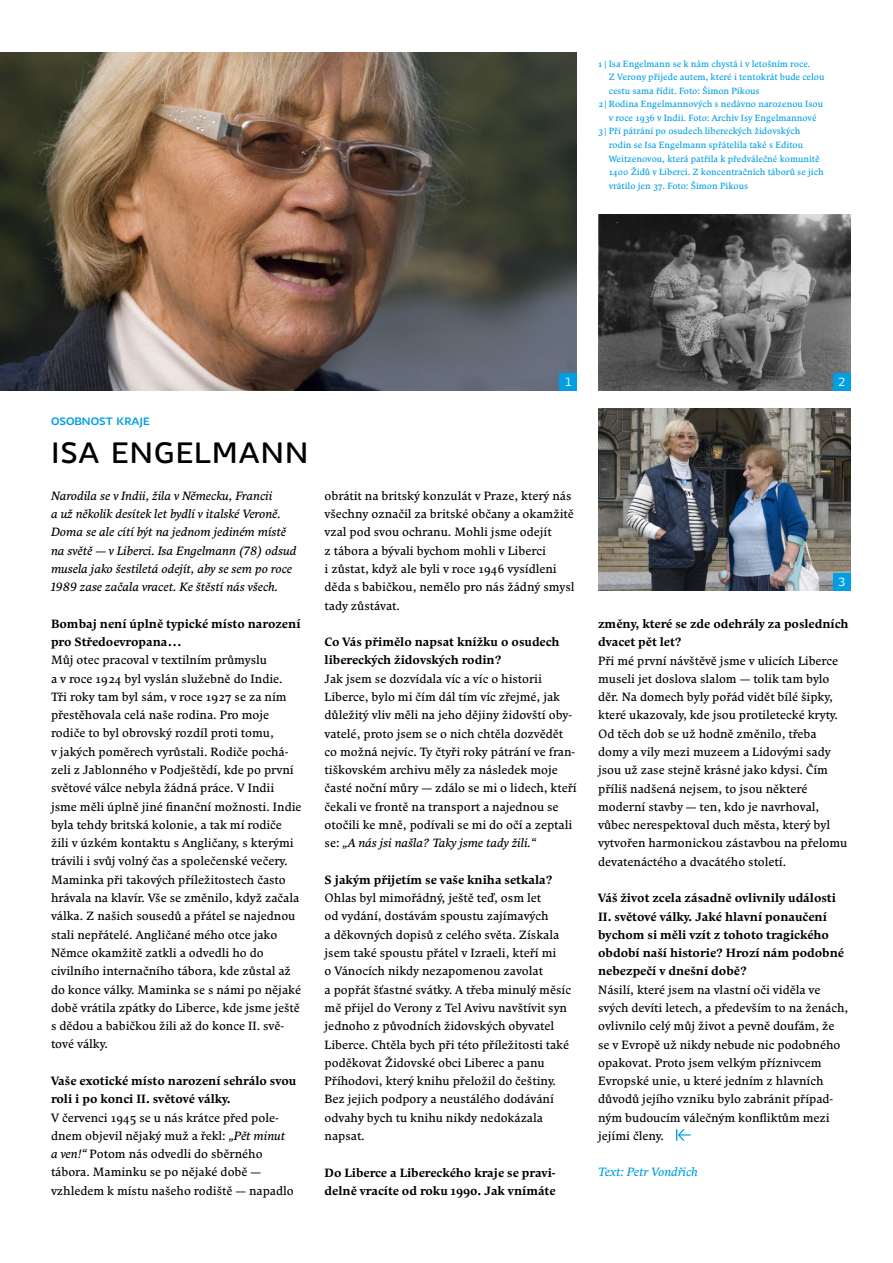
<style>
.page{position:relative;width:893px;height:1263px;background:#fff}
.page>*{position:absolute;margin:0;border:0;box-sizing:border-box;transform-origin:0 0}
.t1{font:500 30px "Knedle";letter-spacing:.04em;color:#000}
.t2{font:500 13.5px "Knedle";color:#009fe3}
.t3{font:12px/18.3px "Comenia Serif";color:#000}
.t4{font:700 12px/18.3px "Comenia Serif";color:#000}
.t5{font:italic 12px/18.3px "Comenia Serif";color:#000}
.t6{font:italic 12px "Comenia Serif";color:#009fe3}
.t7{font:12px "Knedle";color:#fff}
.t8{font:9px "Comenia Serif";color:#009fe3}
.s1{font-style:italic}
</style>
<div class="page">
<svg style="left:676px;top:1129px;width:15px;height:12px"></svg>
<img style="left:598px;top:408px;width:252px;height:183px">
<img style="left:598px;top:215px;width:252px;height:175px">
<img style="left:0;top:52px;width:577px;height:338px">
<div style="left:560px;top:373px;width:17px;height:17px;background:#009fe3"></div>
<div style="left:833px;top:373px;width:17px;height:17px;background:#009fe3"></div>
<div style="left:833px;top:574px;width:17px;height:17px;background:#009fe3"></div>
<p class="t8" style="left:598px;top:57px;width:214px">1 | Isa Engelmann se k nám chystá i v letošním roce.</p>
<p class="t8" style="left:609px;top:71px;width:217px">Z Verony přijede autem, které i tentokrát bude celou</p>
<p class="t8" style="left:609px;top:84px;width:152px">cestu sama řídit. Foto: Šimon Pikous</p>
<p class="t8" style="left:598px;top:98px;width:226px">2| Rodina Engelmannových s nedávno narozenou Isou</p>
<p class="t8" style="left:609px;top:111px;width:209px">v roce 1936 v Indii. Foto: Archiv Isy Engelmannové</p>
<p class="t8" style="left:598px;top:125px;width:204px">3| Při pátrání po osudech libereckých židovských</p>
<p class="t8" style="left:609px;top:138px;width:196px">rodin se Isa Engelmann spřátelila také s Editou</p>
<p class="t8" style="left:609px;top:152px;width:212px">Weitzenovou, která patřila k předválečné komunitě</p>
<p class="t8" style="left:609px;top:165px;width:216px">1400 Židů v Liberci. Z koncentračních táborů se jich</p>
<p class="t8" style="left:609px;top:179px;width:141px">vrátilo jen 37. Foto: Šimon Pikous</p>
<p class="t2" style="left:51px;top:411px;width:73px">Osobnost KRAJ</p>
<p class="t2" style="left:143px;top:411px;width:8px">e</p>
<h1 class="t1" style="left:51px;top:432px;width:259px">ISA ENGELMANN</h1>
<p class="t5" style="left:51px;top:486px;width:247px">Narodila se v Indii, žila v Německu, Francii<br>a už několik desítek let bydlí v italské Veroně.<br>Doma se ale cítí být na jednom jediném místě na světě — v Liberci. Isa Engelmann (78) odsud musela jako šestiletá odejít, aby se sem po roce 1989 zase začala vracet. Ke štěstí nás všech.</p>
<p class="t4" style="left:51px;top:614px;width:251px">Bombaj není úplně typické místo narození pro Středoevropana…</p>
<p class="t3" style="left:51px;top:651px;width:252px">Můj otec pracoval v textilním průmyslu<br>a v roce 1924 byl vyslán služebně do Indie.<br>Tři roky tam byl sám, v roce 1927 se za ním přestěhovala celá naše rodina. Pro moje rodiče to byl obrovský rozdíl proti tomu,<br>v jakých poměrech vyrůstali. Rodiče pochá&shy;zeli z Jablonného v Podještědí, kde po první světové válce nebyla žádná práce. V Indii jsme měli úplně jiné finanční možnosti. Indie byla tehdy britská kolonie, a tak mí rodiče žili v úzkém kontaktu s Angličany, s kterými trávili i svůj volný čas a společenské večery.<br>Maminka při takových příležitostech často hrávala na klavír. Vše se změnilo, když začala válka. Z našich sousedů a přátel se najednou stali nepřátelé. Angličané mého otce jako Němce okamžitě zatkli a odvedli ho do civilního internačního tábora, kde zůstal až do konce války. Maminka se s námi po nějaké době vrátila zpátky do Liberce, kde jsme ještě s dědou a babičkou žili až do konce II. svě&shy;tové války.</p>
<p class="t4" style="left:51px;top:1071px;width:247px">Vaše exotické místo narození sehrálo svou roli i po konci II. světové války.</p>
<p class="t3" style="left:51px;top:1108px;width:244px">V červenci 1945 se u nás krátce před pole&shy;dnem objevil nějaký muž a řekl: <span class="s1">„Pět minut a ven!“</span> Potom nás odvedli do sběrného tábora. Maminku se po nějaké době — vzhledem k místu našeho rodiště — napadlo</p>
<p class="t7" style="left:565px;top:374px;width:9px">1</p>
<p class="t7" style="left:838px;top:374px;width:9px">2</p>
<p class="t3" style="left:325px;top:486px;width:251px">obrátit na britský konzulát v Praze, který nás všechny označil za britské občany a okamžitě vzal pod svou ochranu. Mohli jsme odejít<br>z tábora a bývali bychom mohli v Liberci<br>i zůstat, když ale byli v roce 1946 vysídleni děda s babičkou, nemělo pro nás žádný smysl tady zůstávat.</p>
<p class="t4" style="left:325px;top:633px;width:237px">Co Vás přimělo napsat knížku o osudech libereckých židovských rodin?</p>
<p class="t3" style="left:325px;top:669px;width:254px">Jak jsem se dozvídala víc a víc o historii Liberce, bylo mi čím dál tím víc zřejmé, jak důležitý vliv měli na jeho dějiny židovští oby&shy;vatelé, proto jsem se o nich chtěla dozvědět co možná nejvíc. Ty čtyři roky pátrání ve fran&shy;tiškovském archivu měly za následek moje časté noční můry — zdálo se mi o lidech, kteří čekali ve frontě na transport a najednou se otočili ke mně, podívali se mi do očí a zeptali se: <span class="s1">„A nás jsi našla? Taky jsme tady žili.“</span></p>
<p class="t4" style="left:325px;top:870px;width:229px">S jakým přijetím se vaše kniha setkala?</p>
<p class="t3" style="left:325px;top:888px;width:248px">Ohlas byl mimořádný, ještě teď, osm let<br>od vydání, dostávám spoustu zajímavých<br>a děkovných dopisů z celého světa. Získala jsem také spoustu přátel v Izraeli, kteří mi<br>o Vánocích nikdy nezapomenou zavolat<br>a popřát šťastné svátky. A třeba minulý měsíc mě přijel do Verony z Tel Avivu navštívit syn jednoho z původních židovských obyvatel Liberce. Chtěla bych při této příležitosti také poděkovat Židovské obci Liberec a panu Příhodovi, který knihu přeložil do češtiny.<br>Bez jejich podpory a neustálého dodávání odvahy bych tu knihu nikdy nedokázala napsat.</p>
<p class="t4" style="left:325px;top:1163px;width:233px">Do Liberce a Libereckého kraje se pravi&shy;delně vracíte od roku 1990. Jak vnímáte</p>
<p class="t7" style="left:838px;top:574px;width:9px">3</p>
<p class="t4" style="left:598px;top:614px;width:252px">změny, které se zde odehrály za posledních dvacet pět let?</p>
<p class="t3" style="left:598px;top:651px;width:251px">Při mé první návštěvě jsme v ulicích Liberce museli jet doslova slalom — tolik tam bylo děr. Na domech byly pořád vidět bílé šipky, které ukazovaly, kde jsou protiletecké kryty.<br>Od těch dob se už hodně změnilo, třeba domy a vily mezi muzeem a Lidovými sady jsou už zase stejně krásné jako kdysi. Čím příliš nadšená nejsem, to jsou některé moderní stavby — ten, kdo je navrhoval, vůbec nerespektoval duch města, který byl vytvořen harmonickou zástavbou na přelomu devatenáctého a dvacátého století.</p>
<p class="t4" style="left:598px;top:889px;width:247px">Váš život zcela zásadně ovlivnily události II. světové války. Jaké hlavní ponaučení bychom si měli vzít z tohoto tragického období naší historie? Hrozí nám podobné nebezpečí v dnešní době?</p>
<p class="t3" style="left:598px;top:980px;width:252px">Násilí, které jsem na vlastní oči viděla ve svých devíti letech, a především to na ženách, ovlivnilo celý můj život a pevně doufám, že se v Evropě už nikdy nebude nic podobného opakovat. Proto jsem velkým příznivcem Evropské unie, u které jedním z hlavních důvodů jejího vzniku bylo zabránit případ&shy;ným budoucím válečným konfliktům mezi jejími členy.</p>
<p class="t6" style="left:598px;top:1163px;width:101px">Text: Petr Vondřich</p>
</div>
